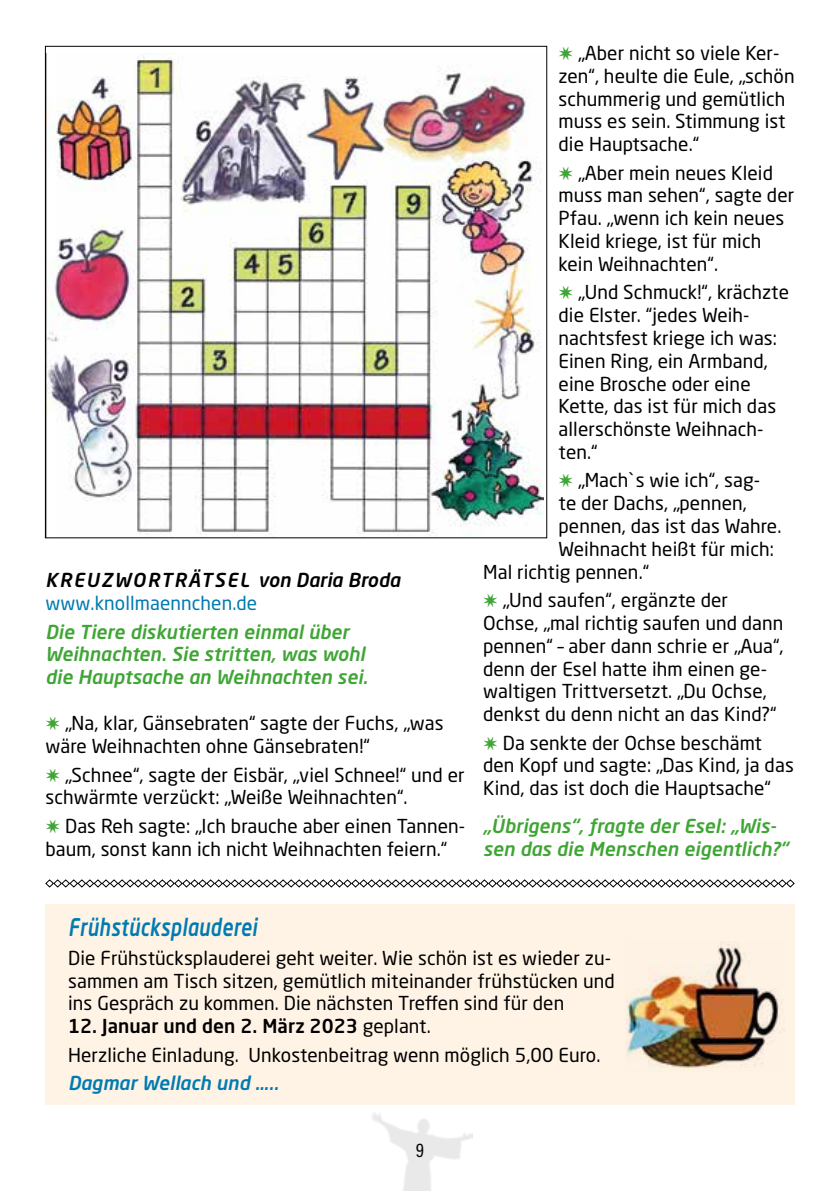
<style>
.page{position:relative;width:840px;height:1191px;background:#fff}
.page>*{position:absolute;margin:0;border:0;box-sizing:border-box;transform-origin:0 0}
.t1{font:italic 500 24px "Neo Sans W1 G";letter-spacing:.02em;color:#007bb1;scale:.8 1}
.t2{font:20px "Acumin Pro Cond";color:#000}
.t3{font:19px/22.8px "Neo Sans W1 G";letter-spacing:.005em;color:#000}
.t4{font:italic 500 19px/22.8px "Neo Sans W1 G";letter-spacing:.005em;color:#3fa535}
.t5{font:italic 500 19px "Neo Sans W1 G";letter-spacing:.07em;color:#000}
.t6{font:19px "Neo Sans W1 G";letter-spacing:.005em;color:#007bb1}
.t7{font:italic 500 19px "Neo Sans W1 G";letter-spacing:.005em;color:#007bb1}
.s1{color:#3fa535}
.s2{font-weight:500}
</style>
<div class="page">
<img style="left:371px;top:1112px;width:101px;height:79px">
<img style="left:47px;top:54px;width:496px;height:482px">
<div style="left:45px;top:903px;width:749px;height:201px;background:#fff3e6"></div>
<svg style="left:45px;top:879px;width:749px;height:9px"></svg>
<img style="left:625px;top:944px;width:157px;height:127px">
<p class="t5" style="left:45px;top:568px;width:356px">KREUZWORTRÄTSEL von Daria Broda</p>
<p class="t6" style="left:45px;top:591px;width:213px">www.knollmaennchen.de</p>
<p class="t4" style="left:45px;top:620px;width:324px">Die Tiere diskutierten einmal über<br>Weihnachten. Sie stritten, was wohl die Hauptsache an Weihnachten sei.</p>
<p class="t3" style="left:45px;top:711px;width:399px"><span class="s1">✷</span> „Na, klar, Gänsebraten“ sagte der Fuchs, „was wäre Weihnachten ohne Gänsebraten!“</p>
<p class="t3" style="left:45px;top:763px;width:420px"><span class="s1">✷</span> „Schnee“, sagte der Eisbär, „viel Schnee!“ und er schwärmte verzückt: „Weiße Weihnachten“.</p>
<p class="t3" style="left:45px;top:814px;width:421px"><span class="s1">✷</span> Das Reh sagte: „Ich brauche aber einen Tannen&shy;baum, sonst kann ich nicht Weihnachten feiern.“</p>
<p class="t3" style="left:558px;top:41px;width:237px"><span class="s1">✷</span> „Aber nicht so viele Ker&shy;zen“, heulte die Eule, „schön schummerig und gemütlich muss es sein. Stimmung ist die Hauptsache.“</p>
<p class="t3" style="left:558px;top:161px;width:237px"><span class="s1">✷</span> „Aber mein neues Kleid muss man sehen“, sagte der<br>Pfau. „wenn ich kein neues<br>Kleid kriege, ist für mich kein Weihnachten“.</p>
<p class="t3" style="left:558px;top:281px;width:232px"><span class="s1">✷</span> „Und Schmuck!“, krächzte die Elster. “jedes Weih&shy;nachtsfest kriege ich was:<br>Einen Ring, ein Armband, eine Brosche oder eine<br>Kette, das ist für mich das allerschönste Weihnach&shy;ten.“</p>
<p class="t3" style="left:558px;top:469px;width:203px"><span class="s1">✷</span> „Mach`s wie ich“, sag-</p>
<p class="t3" style="left:558px;top:491px;width:190px">te der Dachs, „pennen,</p>
<p class="t3" style="left:558px;top:514px;width:224px">pennen, das ist das Wahre.</p>
<p class="t3" style="left:558px;top:537px;width:217px">Weihnacht heißt für mich:</p>
<p class="t3" style="left:483px;top:560px;width:167px">Mal richtig pennen.“</p>
<p class="t3" style="left:483px;top:588px;width:302px"><span class="s1">✷</span> „Und saufen“, ergänzte der Ochse, „mal richtig saufen und dann pennen“ – aber dann schrie er „Aua“, denn der Esel hatte ihm einen ge&shy;waltigen Trittversetzt. „Du Ochse, denkst du denn nicht an das Kind?“</p>
<p class="t3" style="left:483px;top:731px;width:312px"><span class="s1">✷</span> Da senkte der Ochse beschämt den Kopf und sagte: „Das Kind, ja das<br>Kind, das ist doch die Hauptsache“</p>
<p class="t4" style="left:483px;top:814px;width:306px">„Übrigens“, fragte der Esel: „Wis&shy;sen das die Menschen eigentlich?“</p>
<p class="t1" style="left:68px;top:912px;width:237px">Frühstücksplauderei</p>
<p class="t3" style="left:68px;top:946px;width:548px">Die Frühstücksplauderei geht weiter. Wie schön ist es wieder zu&shy;sammen am Tisch sitzen, gemütlich miteinander frühstücken und ins Gespräch zu kommen. Die nächsten Treffen sind für den</p>
<p class="t3" style="left:68px;top:1011px;width:533px;line-height:28.4px"><span class="s2">12. Januar und den 2. März 2023</span> geplant.<br>Herzliche Einladung. Unkostenbeitrag wenn möglich 5,00 Euro.</p>
<p class="t7" style="left:68px;top:1071px;width:212px">Dagmar Wellach und …..</p>
<p class="t2" style="left:415px;top:1137px;width:10px">9</p>
</div>
